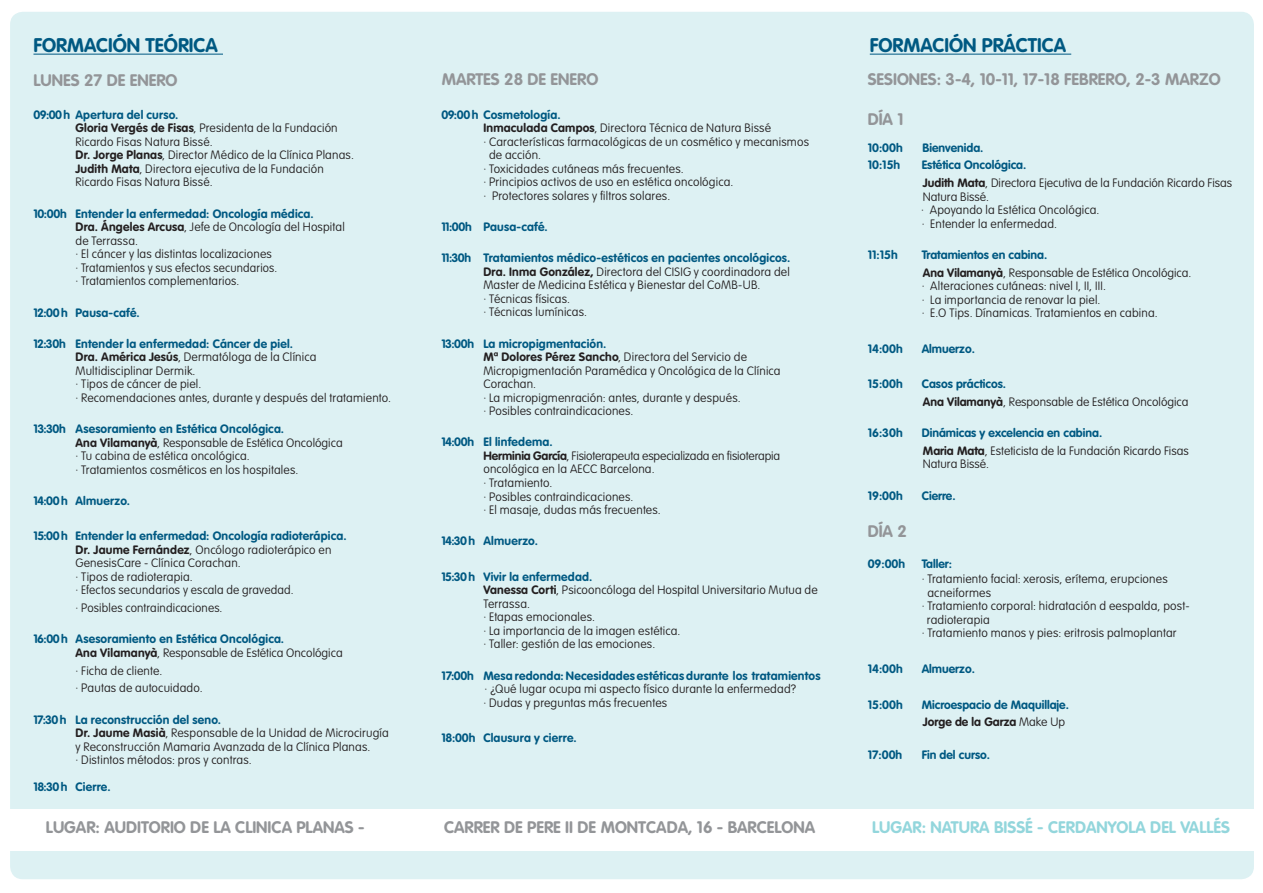
<style>
.page{position:relative;width:1263px;height:893px;background:#fff}
.page>*{position:absolute;margin:0;border:0;box-sizing:border-box;transform-origin:0 0}
.t1{font:700 19.5px "VAG Rounded";color:#005982}
.t2{font:700 16.5px "VAG Rounded";color:#939598}
.t3{font:700 16.5px "VAG Rounded";color:#93d6dc}
.t4{font:100 12px/13.5px "VAG Rounded";letter-spacing:.015em;color:#231f20}
.t5{font:700 12px/13.5px "VAG Rounded";letter-spacing:.005em;color:#005982}
.s1{font-weight:700;color:#005982}
.s2{font-weight:700}
.s3{color:#231f20}
.s4{font-weight:100;color:#231f20}
</style>
<div class="page">
<div style="left:10px;top:12px;width:1244px;height:867px;background:#ddf1f3;border-radius:13px"></div>
<hr style="left:33px;top:54px;width:190px;height:1px;background:#005982">
<hr style="left:870px;top:54px;width:201px;height:1px;background:#005982">
<div style="left:10px;top:809px;width:1244px;height:42px;background:#fff"></div>
<h1 class="t1" style="left:33px;top:34px;width:186px">FORMACIÓN TEÓRICA</h1>
<h2 class="t2" style="left:33px;top:70px;width:146px">LUNES 27 DE ENERO</h2>
<h2 class="t2" style="left:442px;top:69px;width:158px">MARTES 28 DE ENERO</h2>
<p class="t4" style="left:75px;top:108px;width:280px;text-indent:-42px"><span class="s1">09:00h Apertura del curso.<br></span><span class="s2">Gloria Vergés de Fisas</span>, Presidenta de la Fundación Ricardo Fisas Natura Bissé.<br><span class="s2">Dr. Jorge Planas</span>, Director Médico de la Clínica Planas.<br><span class="s2">Judith Mata</span>, Directora ejecutiva de la Fundación Ricardo Fisas Natura Bissé.</p>
<p class="t4" style="left:75px;top:207px;width:271px;text-indent:-42px"><span class="s1">10:00h Entender la enfermedad: Oncología médica.<br></span><span class="s2">Dra. Ángeles Arcusa</span>, Jefe de Oncología del Hospital de Terrassa.<br>· El cáncer y las distintas localizaciones<br>· Tratamientos y sus efectos secundarios.<br>· Tratamientos complementarios.</p>
<p class="t5" style="left:33px;top:305px;width:108px">12:00h Pausa-café.</p>
<p class="t4" style="left:75px;top:337px;width:317px;text-indent:-42px"><span class="s1">12:30h Entender la enfermedad: Cáncer de piel.<br></span><span class="s2">Dra. América Jesús</span>, Dermatóloga de la Clínica Multidisciplinar Dermik.<br>· Tipos de cáncer de piel.<br>· Recomendaciones antes, durante y después del tratamiento.</p>
<p class="t4" style="left:75px;top:422px;width:269px;text-indent:-42px"><span class="s1">13:30h Asesoramiento en Estética Oncológica.<br></span><span class="s2">Ana Vilamanyà</span>, Responsable de Estética Oncológica · Tu cabina de estética oncológica.<br>· Tratamientos cosméticos en los hospitales.</p>
<p class="t5" style="left:33px;top:494px;width:98px">14:00h Almuerzo.</p>
<p class="t4" style="left:75px;top:529px;width:273px;text-indent:-42px"><span class="s1">15:00h Entender la enfermedad: Oncología radioterápica.<br></span><span class="s2">Dr. Jaume Fernández</span>, Oncólogo radioterápico en GenesisCare - Clínica Corachan.<br>· Tipos de radioterapia.<br>· Efectos secundarios y escala de gravedad.</p>
<p class="t4" style="left:75px;top:601px;width:148px">· Posibles contraindicaciones.</p>
<p class="t5" style="left:75px;top:632px;width:269px;text-indent:-42px">16:00h Asesoramiento en Estética Oncológica.<br><span class="s3">Ana Vilamanyà</span><span class="s4">, Responsable de Estética Oncológica</span></p>
<p class="t4" style="left:75px;top:661px;width:129px;line-height:17.7px">· Ficha de cliente.<br>· Pautas de autocuidado.</p>
<p class="t4" style="left:75px;top:712px;width:315px;text-indent:-42px"><span class="s1">17:30h La reconstrucción del seno.<br></span><span class="s2">Dr. Jaume Masià</span>, Responsable de la Unidad de Microcirugía y Reconstrucción Mamaria Avanzada de la Clínica Planas.<br>· Distintos métodos: pros y contras.</p>
<p class="t5" style="left:33px;top:780px;width:79px">18:30h Cierre.</p>
<p class="t5" style="left:441px;top:108px;width:121px">09:00h Cosmetología.</p>
<p class="t4" style="left:483px;top:121px;width:289px"><span class="s2">Inmaculada Campos</span>, Directora Técnica de Natura Bissé</p>
<p class="t4" style="left:483px;top:135px;width:327px">· Características farmacológicas de un cosmético y mecanismos</p>
<p class="t4" style="left:489px;top:148px;width:54px">de acción.</p>
<p class="t4" style="left:483px;top:162px;width:202px">· Toxicidades cutáneas más frecuentes.</p>
<p class="t4" style="left:483px;top:175px;width:251px">· Principios activos de uso en estética oncológica.</p>
<p class="t4" style="left:483px;top:189px;width:188px">· Protectores solares y filtros solares.</p>
<p class="t5" style="left:441px;top:220px;width:108px">11:00h Pausa-café.</p>
<p class="t4" style="left:483px;top:251px;width:308px;text-indent:-42px"><span class="s1">11:30h Tratamientos médico-estéticos en pacientes oncológicos.<br></span><span class="s2">Dra. Inma González,</span> Directora del CISIG y coordinadora del Master de Medicina Estética y Bienestar del CoMB-UB.<br>· Técnicas físicas.<br>· Técnicas lumínicas.</p>
<p class="t4" style="left:483px;top:337px;width:299px;text-indent:-42px"><span class="s1">13:00h La micropigmentación.<br></span><span class="s2">Mª Dolores Pérez Sancho</span>, Directora del Servicio de Micropigmentación Paramédica y Oncológica de la Clínica Corachan.<br>· La micropigmenración: antes, durante y después.<br>· Posibles contraindicaciones.</p>
<p class="t4" style="left:483px;top:435px;width:298px;text-indent:-42px"><span class="s1">14:00h El linfedema.<br></span><span class="s2">Herminia García</span>, Fisioterapeuta especializada en fisioterapia oncológica en la AECC Barcelona.<br>· Tratamiento.<br>· Posibles contraindicaciones.<br>· El masaje, dudas más frecuentes.</p>
<p class="t5" style="left:441px;top:534px;width:98px">14:30h Almuerzo.</p>
<p class="t4" style="left:483px;top:570px;width:336px;text-indent:-42px"><span class="s1">15:30h Vivir la enfermedad.<br></span><span class="s2">Vanessa Corti</span>, Psicooncóloga del Hospital Universitario Mutua de Terrassa.<br>· Etapas emocionales.<br>· La importancia de la imagen estética.<br>· Taller: gestión de las emociones.</p>
<p class="t5" style="left:441px;top:668px;width:381px">17:00h Mesa redonda: Necesidades estéticas durante los tratamientos</p>
<p class="t4" style="left:483px;top:682px;width:314px">· ¿Qué lugar ocupa mi aspecto físico durante la enfermedad? · Dudas y preguntas más frecuentes</p>
<p class="t5" style="left:441px;top:731px;width:137px">18:00h Clausura y cierre.</p>
<h1 class="t1" style="left:870px;top:34px;width:198px">FORMACIÓN PRÁCTICA</h1>
<h2 class="t2" style="left:868px;top:69px;width:355px">SESIONES: 3-4, 10-11, 17-18 FEBRERO, 2-3 MARZO</h2>
<h2 class="t2" style="left:868px;top:109px;width:37px">DÍA 1</h2>
<p class="t5" style="left:868px;top:141px;width:36px">10:00h</p>
<p class="t5" style="left:922px;top:141px;width:62px">Bienvenida.</p>
<p class="t5" style="left:868px;top:158px;width:34px">10:15h</p>
<p class="t4" style="left:922px;top:156px;width:312px;line-height:17.7px"><span class="s1">Estética Oncológica.<br></span><span class="s2">Judith Mata</span>, Directora Ejecutiva de la Fundación Ricardo Fisas</p>
<p class="t4" style="left:921px;top:190px;width:180px">Natura Bissé.<br>· Apoyando la Estética Oncológica. · Entender la enfermedad.</p>
<p class="t5" style="left:868px;top:248px;width:32px">11:15h</p>
<p class="t4" style="left:922px;top:246px;width:271px;line-height:17.7px"><span class="s1">Tratamientos en cabina.<br></span><span class="s2">Ana Vilamanyà</span>, Responsable de Estética Oncológica.</p>
<p class="t4" style="left:922px;top:279px;width:238px">· Alteraciones cutáneas: nivel I, II, III.<br>· La importancia de renovar la piel.<br>· E.O Tips. Dínamicas. Tratamientos en cabina.</p>
<p class="t5" style="left:868px;top:342px;width:36px">14:00h</p>
<p class="t5" style="left:922px;top:342px;width:55px">Almuerzo.</p>
<p class="t5" style="left:868px;top:377px;width:36px">15:00h</p>
<p class="t4" style="left:922px;top:375px;width:268px;line-height:17.7px"><span class="s1">Casos prácticos.<br></span><span class="s2">Ana Vilamanyà</span>, Responsable de Estética Oncológica</p>
<p class="t5" style="left:868px;top:426px;width:36px">16:30h</p>
<p class="t4" style="left:922px;top:424px;width:269px;line-height:17.7px"><span class="s1">Dinámicas y excelencia en cabina.<br></span><span class="s2">Maria Mata</span>, Esteticista de la Fundación Ricardo Fisas</p>
<p class="t4" style="left:923px;top:457px;width:67px">Natura Bissé.</p>
<p class="t5" style="left:868px;top:489px;width:36px">19:00h</p>
<p class="t5" style="left:922px;top:489px;width:35px">Cierre.</p>
<h2 class="t2" style="left:868px;top:522px;width:41px">DÍA 2</h2>
<p class="t5" style="left:868px;top:557px;width:39px">09:00h</p>
<p class="t5" style="left:922px;top:557px;width:32px">Taller:</p>
<p class="t4" style="left:922px;top:572px;width:247px">· Tratamiento facial: xerosis, erítema, erupciones</p>
<p class="t4" style="left:927px;top:586px;width:65px">acneiformes</p>
<p class="t4" style="left:922px;top:599px;width:269px">· Tratamiento corporal: hidratación d eespalda, post-</p>
<p class="t4" style="left:927px;top:613px;width:64px">radioterapia</p>
<p class="t4" style="left:922px;top:626px;width:257px">· Tratamiento manos y pies: eritrosis palmoplantar</p>
<p class="t5" style="left:868px;top:662px;width:36px">14:00h</p>
<p class="t5" style="left:922px;top:662px;width:55px">Almuerzo.</p>
<p class="t5" style="left:868px;top:697px;width:36px">15:00h</p>
<p class="t5" style="left:922px;top:695px;width:149px;line-height:17.7px">Microespacio de Maquillaje.<br><span class="s3">Jorge de la Garza</span> <span class="s4">Make Up</span></p>
<p class="t5" style="left:868px;top:748px;width:36px">17:00h</p>
<p class="t5" style="left:922px;top:748px;width:70px">Fin del curso.</p>
<h2 class="t2" style="left:46px;top:818px;width:320px">LUGAR: AUDITORIO DE LA CLINICA PLANAS -</h2>
<h2 class="t2" style="left:444px;top:818px;width:373px">CARRER DE PERE II DE MONTCADA, 16 - BARCELONA</h2>
<h2 class="t3" style="left:872px;top:818px;width:359px">LUGAR: NATURA BISSÉ - CERDANYOLA DEL VALLÉS</h2>
</div>
